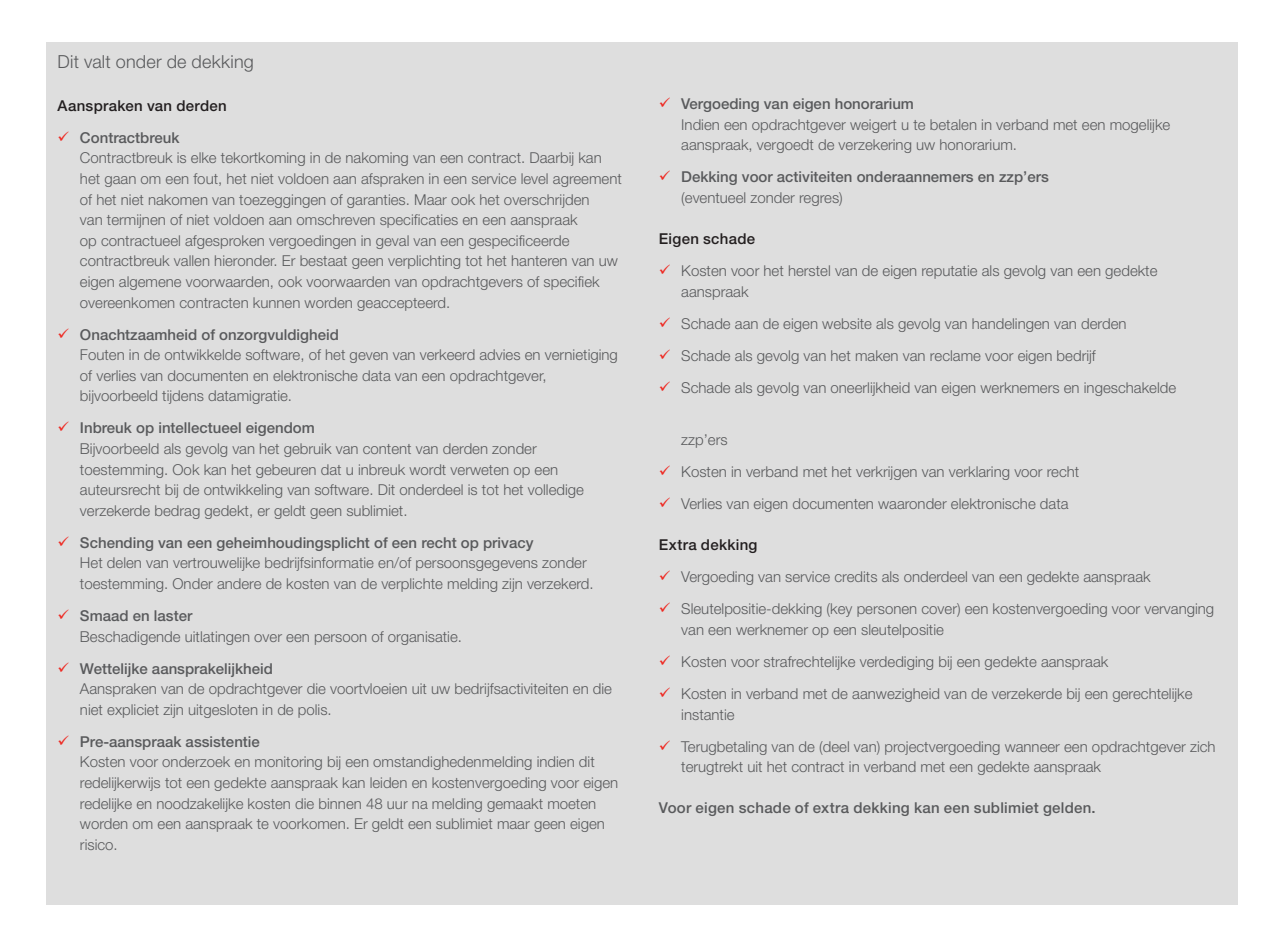
<style>
.page{position:relative;width:1282px;height:942px;background:#fff}
.page>*{position:absolute;margin:0;border:0;box-sizing:border-box;transform-origin:0 0}
.t1{font:300 18px "Helvetica Neue";letter-spacing:.01em;color:#595a5c}
.t2{font:300 15px/20.6px "Helvetica Neue";color:#595a5c}
.t3{font:500 15px/20.6px "Helvetica Neue";color:#595a5c}
.t4{font:500 15px "Helvetica Neue";letter-spacing:.02em;color:#595a5c}
.t5{font:500 15px "Helvetica Neue";letter-spacing:.02em;color:#231f20}
.s1{color:#ee2a23}
.s2{font-weight:500}
.s3{font-weight:300}
</style>
<div class="page">
<div style="left:46px;top:42px;width:1191px;height:862px;background:#dedede"></div>
<p class="t1" style="left:58px;top:50px;width:198px">Dit valt onder de dekking</p>
<p class="t5" style="left:58px;top:96px;width:171px">Aanspraken van derden</p>
<p class="t2" style="left:80px;top:127px;width:543px;text-indent:-22px"><span class="s1">✓</span> <span class="s2">Contractbreuk<br></span>Contractbreuk is elke tekortkoming in de nakoming van een contract. Daarbij kan het gaan om een fout, het niet voldoen aan afspraken in een service level agreement of het niet nakomen van toezeggingen of garanties. Maar ook het overschrijden<br>van termijnen of niet voldoen aan omschreven specificaties en een aanspraak<br>op contractueel afgesproken vergoedingen in geval van een gespecificeerde contractbreuk vallen hieronder. Er bestaat geen verplichting tot het hanteren van uw eigen algemene voorwaarden, ook voorwaarden van opdrachtgevers of specifiek overeenkomen contracten kunnen worden geaccepteerd.</p>
<p class="t2" style="left:80px;top:323px;width:539px;text-indent:-22px"><span class="s1">✓</span> <span class="s2">Onachtzaamheid of onzorgvuldigheid<br></span>Fouten in de ontwikkelde software, of het geven van verkeerd advies en vernietiging of verlies van documenten en elektronische data van een opdrachtgever, bijvoorbeeld tijdens datamigratie.</p>
<p class="t2" style="left:80px;top:417px;width:505px;text-indent:-22px"><span class="s1">✓</span> <span class="s2">Inbreuk op intellectueel eigendom<br></span>Bijvoorbeeld als gevolg van het gebruik van content van derden zonder toestemming. Ook kan het gebeuren dat u inbreuk wordt verweten op een auteursrecht bij de ontwikkeling van software. Dit onderdeel is tot het volledige verzekerde bedrag gedekt, er geldt geen sublimiet.</p>
<p class="t2" style="left:80px;top:531px;width:515px;text-indent:-22px"><span class="s1">✓</span> <span class="s2">Schending van een geheimhoudingsplicht of een recht op privacy<br></span>Het delen van vertrouwelijke bedrijfsinformatie en/of persoonsgegevens zonder toestemming. Onder andere de kosten van de verplichte melding zijn verzekerd.</p>
<p class="t2" style="left:80px;top:604px;width:383px;text-indent:-22px"><span class="s1">✓</span> <span class="s2">Smaad en laster<br></span>Beschadigende uitlatingen over een persoon of organisatie.</p>
<p class="t2" style="left:80px;top:657px;width:533px;text-indent:-22px"><span class="s1">✓</span> <span class="s2">Wettelijke aansprakelijkheid<br></span>Aanspraken van de opdrachtgever die voortvloeien uit uw bedrijfsactiviteiten en die niet expliciet zijn uitgesloten in de polis.</p>
<p class="t2" style="left:80px;top:730px;width:539px;text-indent:-22px"><span class="s1">✓</span> <span class="s2">Pre-aanspraak assistentie<br></span>Kosten voor onderzoek en monitoring bij een omstandighedenmelding indien dit redelijkerwijs tot een gedekte aanspraak kan leiden en kostenvergoeding voor eigen redelijke en noodzakelijke kosten die binnen 48 uur na melding gemaakt moeten worden om een aanspraak te voorkomen. Er geldt een sublimiet maar geen eigen risico.</p>
<p class="t2" style="left:681px;top:93px;width:490px;text-indent:-22px"><span class="s1">✓</span> <span class="s2">Vergoeding van eigen honorarium<br></span>Indien een opdrachtgever weigert u te betalen in verband met een mogelijke aanspraak, vergoedt de verzekering uw honorarium.</p>
<p class="t3" style="left:681px;top:166px;width:369px;text-indent:-22px"><span class="s1">✓</span> Dekking voor activiteiten onderaannemers en zzp’ers <span class="s3">(eventueel zonder regres)</span></p>
<p class="t5" style="left:659px;top:230px;width:98px">Eigen schade</p>
<p class="t2" style="left:681px;top:260px;width:478px;text-indent:-22px"><span class="s1">✓</span> Kosten voor het herstel van de eigen reputatie als gevolg van een gedekte aanspraak</p>
<p class="t2" style="left:659px;top:313px;width:469px"><span class="s1">✓</span> Schade aan de eigen website als gevolg van handelingen van derden</p>
<p class="t2" style="left:659px;top:344px;width:438px"><span class="s1">✓</span> Schade als gevolg van het maken van reclame voor eigen bedrijf</p>
<p class="t2" style="left:659px;top:376px;width:518px"><span class="s1">✓</span> Schade als gevolg van oneerlijkheid van eigen werknemers en ingeschakelde</p>
<p class="t2" style="left:681px;top:429px;width:48px">zzp’ers</p>
<p class="t2" style="left:659px;top:461px;width:422px"><span class="s1">✓</span> Kosten in verband met het verkrijgen van verklaring voor recht</p>
<p class="t2" style="left:659px;top:493px;width:411px"><span class="s1">✓</span> Verlies van eigen documenten waaronder elektronische data</p>
<p class="t5" style="left:659px;top:536px;width:100px">Extra dekking</p>
<p class="t2" style="left:659px;top:566px;width:493px"><span class="s1">✓</span> Vergoeding van service credits als onderdeel van een gedekte aanspraak</p>
<p class="t2" style="left:681px;top:598px;width:534px;text-indent:-22px"><span class="s1">✓</span> Sleutelpositie-dekking (key personen cover) een kostenvergoeding voor vervanging van een werknemer op een sleutelpositie</p>
<p class="t2" style="left:659px;top:650px;width:451px"><span class="s1">✓</span> Kosten voor strafrechtelijke verdediging bij een gedekte aanspraak</p>
<p class="t2" style="left:681px;top:682px;width:513px;text-indent:-22px"><span class="s1">✓</span> Kosten in verband met de aanwezigheid van de verzekerde bij een gerechtelijke instantie</p>
<p class="t2" style="left:681px;top:735px;width:536px;text-indent:-22px"><span class="s1">✓</span> Terugbetaling van de (deel van) projectvergoeding wanneer een opdrachtgever zich terugtrekt uit het contract in verband met een gedekte aanspraak</p>
<p class="t4" style="left:659px;top:798px;width:438px">Voor eigen schade of extra dekking kan een sublimiet gelden.</p>
</div>
